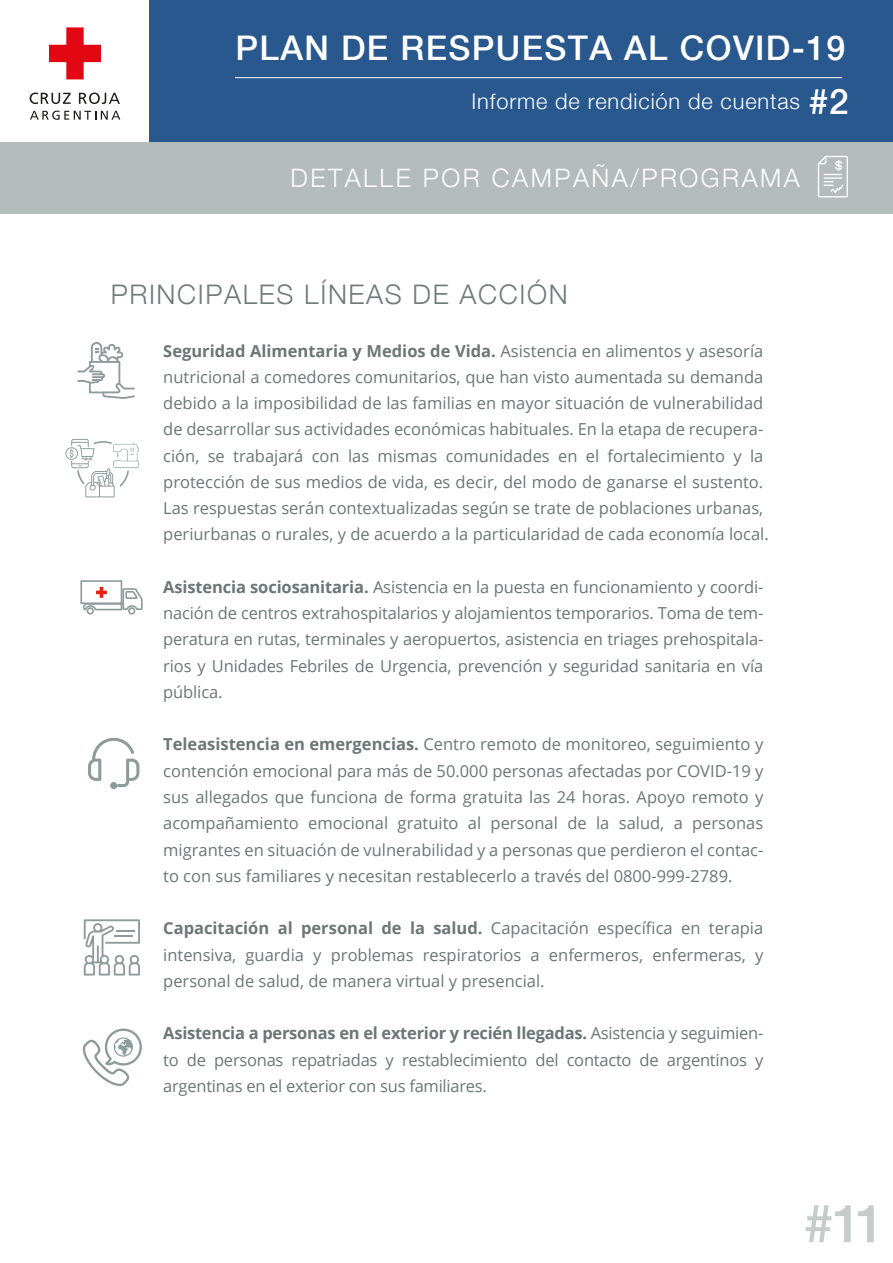
<style>
.page{position:relative;width:893px;height:1263px;background:#fff}
.page>*{position:absolute;margin:0;border:0;box-sizing:border-box;transform-origin:0 0}
.t1{font:500 52.8px "Helvetica Neue";color:#c6cbcb}
.t2{font:500 33.9px "Helvetica Neue";letter-spacing:.04em;color:#fff}
.t3{font:300 27px "Helvetica Neue";letter-spacing:.06em;color:#707b7a}
.t4{font:300 25.35px "Helvetica Neue";letter-spacing:.1em;color:#fff}
.t5{font:300 21.75px "Helvetica Neue";letter-spacing:.04em;color:#fff}
.t6{font:16.5px/26.2px "Open Sans";color:#6b7675;text-align:justify}
.s1{font-weight:500;font-size:35.1px}
.s2{font-weight:700}
</style>
<div class="page">
<svg style="left:82px;top:1028px;width:60px;height:58px"></svg>
<svg style="left:88px;top:737px;width:52px;height:53px"></svg>
<svg style="left:84px;top:919px;width:56px;height:56px"></svg>
<svg style="left:80px;top:580px;width:63px;height:35px"></svg>
<div style="left:0;top:0;width:893px;height:144px;background:#28588d"></div>
<div style="left:0;top:0;width:149px;height:152px;background:#fff"></div>
<div style="left:0;top:142px;width:893px;height:72px;background:#b4bcbb"></div>
<hr style="left:235px;top:77px;width:607px;height:1px;background:#fff">
<svg style="left:49px;top:27px;width:52px;height:52px"></svg>
<svg style="left:30px;top:93px;width:41px;height:11px"></svg>
<svg style="left:79px;top:93px;width:41px;height:11px"></svg>
<svg style="left:30px;top:111px;width:90px;height:9px"></svg>
<svg style="left:818px;top:156px;width:30px;height:41px"></svg>
<svg style="left:78px;top:342px;width:57px;height:57px"></svg>
<svg style="left:65px;top:439px;width:74px;height:59px"></svg>
<h2 class="t2" style="left:235px;top:28px;width:611px">PLAN DE RESPUESTA AL COVID-19</h2>
<h3 class="t5" style="left:472px;top:88px;width:378px">Informe de rendición de cuentas <span class="s1">#2</span></h3>
<h3 class="t4" style="left:291px;top:162px;width:511px">DETALLE POR CAMPAÑA/PROGRAMA</h3>
<h3 class="t3" style="left:111px;top:278px;width:458px">PRINCIPALES LÍNEAS DE ACCIÓN</h3>
<p class="t6" style="left:163px;top:337px;width:607px;text-align:left"><span class="s2">Seguridad Alimentaria y Medios de Vida.</span> Asistencia en alimentos y asesoría nutricional a comedores comunitarios, que han visto aumentada su demanda debido a la imposibilidad de las familias en mayor situación de vulnerabilidad de desarrollar sus actividades económicas habituales. En la etapa de recupera&shy;ción, se trabajará con las mismas comunidades en el fortalecimiento y la protección de sus medios de vida, es decir, del modo de ganarse el sustento.<br>Las respuestas serán contextualizadas según se trate de poblaciones urbanas, periurbanas o rurales, y de acuerdo a la particularidad de cada economía local.</p>
<p class="t6" style="left:163px;top:573px;width:602px"><span class="s2">Asistencia sociosanitaria.</span> Asistencia en la puesta en funcionamiento y coordi&shy;nación de centros extrahospitalarios y alojamientos temporarios. Toma de tem&shy;peratura en rutas, terminales y aeropuertos, asistencia en triages prehospitala&shy;rios y Unidades Febriles de Urgencia, prevención y seguridad sanitaria en vía pública.</p>
<p class="t6" style="left:163px;top:731px;width:602px"><span class="s2">Teleasistencia en emergencias.</span> Centro remoto de monitoreo, seguimiento y contención emocional para más de 50.000 personas afectadas por COVID-19 y sus allegados que funciona de forma gratuita las 24 horas. Apoyo remoto y acompañamiento emocional gratuito al personal de la salud, a personas migrantes en situación de vulnerabilidad y a personas que perdieron el contac&shy;to con sus familiares y necesitan restablecerlo a través del 0800-999-2789.</p>
<p class="t6" style="left:163px;top:915px;width:602px"><span class="s2">Capacitación al personal de la salud.</span> Capacitación específica en terapia intensiva, guardia y problemas respiratorios a enfermeros, enfermeras, y personal de salud, de manera virtual y presencial.</p>
<p class="t6" style="left:163px;top:1020px;width:602px"><span class="s2">Asistencia a personas en el exterior y recién llegadas.</span> Asistencia y seguimien&shy;to de personas repatriadas y restablecimiento del contacto de argentinos y argentinas en el exterior con sus familiares.</p>
<h1 class="t1" style="left:804px;top:1192px;width:82px">#11</h1>
</div>
